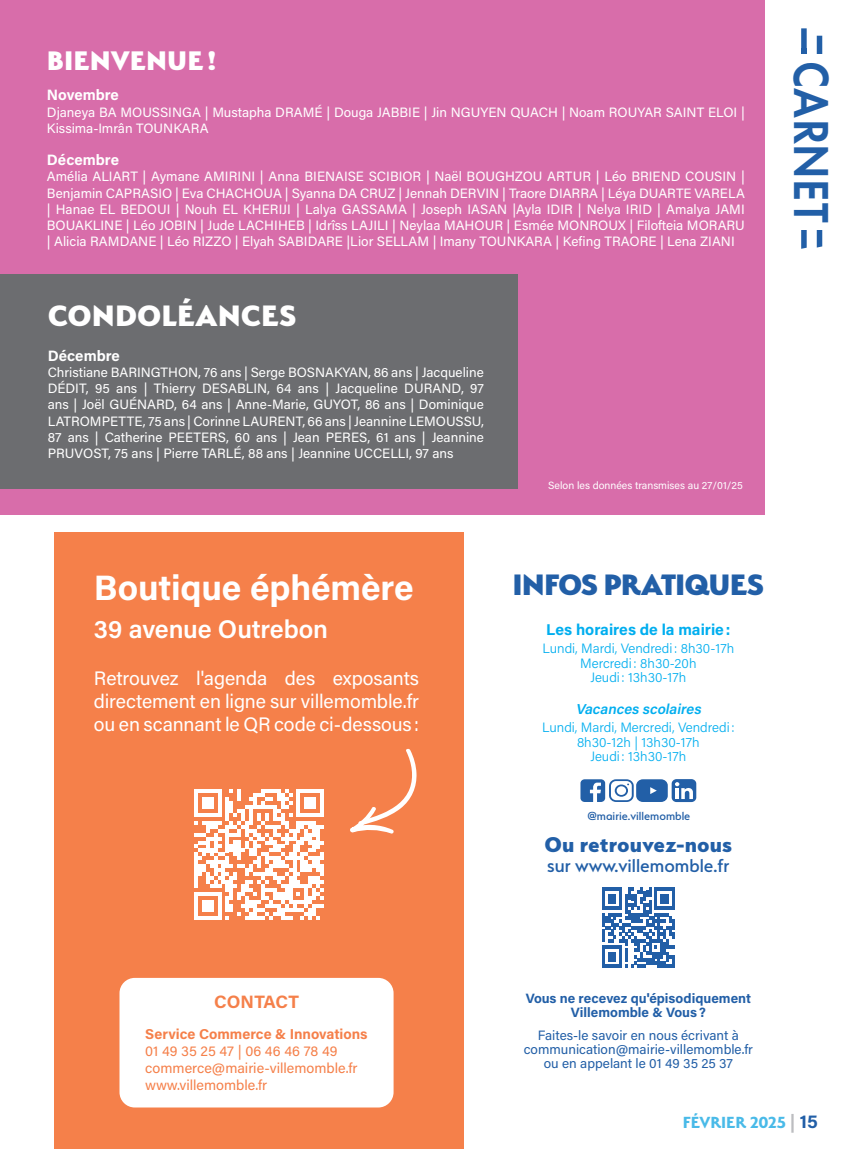
<style>
.page{position:relative;width:851px;height:1149px;background:#fff}
.page>*{position:absolute;margin:0;border:0;box-sizing:border-box;transform-origin:0 0}
.t1{font:600 51px "Futura PT";letter-spacing:.01em;color:#225fa7;scale:.87 1}
.MON_TITRE_NIVEAU_1_ORANGE{font:700 35.25px "Acumin Pro";letter-spacing:-.005em;color:#fff}
.MON_TITRE_NIVEAU_1_ORANGE-2{font:800 33px "Serenity";letter-spacing:-.03em;color:#225fa7}
.MON_TEXTE_BLANC{font:800 33px "Serenity";color:#fff}
.MON_TEXTE_BLANC-2{font:800 30px "Serenity";letter-spacing:.005em;color:#fff}
.MON_TITRE_NIVEAU_1_ORANGE-3{font:600 25.5px "Acumin Pro";letter-spacing:-.005em;color:#fff}
.MON_TITRE_NIVEAU_1_ORANGE-4{font:800 23.85px "Serenity";color:#225fa7}
.t2{font:500 20.85px "Serenity";color:#225fa7}
.MON_TITRE_NIVEAU_1_ORANGE-5{font:19.5px/23.4px "Acumin Pro";letter-spacing:-.005em;color:#fff;text-align:justify}
.t3{font:700 18px "Serenity";color:#49bae8}
.texte_courant_article{font:700 17.85px "Acumin Pro";color:#f5804a}
.MON_TEXTE_BLANC-3{font:700 15.6px "Acumin Pro";color:#00aeef}
.MON_TEXTE_BLANC-4{font:700 15px "Acumin Pro";color:#fff}
.texte_courant_article-2{font:14.25px/17.2px "Acumin Pro";color:#f5804a}
.MON_TEXTE_BLANC-5{font:italic 600 14.25px "Acumin Pro";color:#00aeef}
.MON_TEXTE_BLANC-6{font:13.5px/16.2px "Acumin Pro";color:#fff;text-align:justify}
.MON_TEXTE_BLANC-7{font:300 13.5px "Acumin Pro";color:#00aeef}
.MON_TEXTE_BLANC-8{font:13.5px/14.2px "Acumin Pro";color:#225fa7;text-align:center}
.MON_TEXTE_BLANC-9{font:700 13.5px/14.2px "Acumin Pro";color:#225fa7;text-align:center}
.t4{font:500 13.2px "Serenity";color:#225fa7}
.MON_TEXTE_BLANC-10{font:10.5px "Acumin Pro";color:#fff}
.s1{font-weight:700}
.s2{font-family:"Acumin Pro";color:#bcbdc0}
.s3{font-family:"Acumin Pro";color:#225fa7}
</style>
<div class="page">
<div style="left:0;top:0;width:764px;height:514px;background:#d86daa"></div>
<div style="left:54px;top:532px;width:410px;height:616px;background:#f5804a"></div>
<svg style="left:816px;top:230px;width:6px;height:17px"></svg>
<svg style="left:801px;top:230px;width:5px;height:19px"></svg>
<svg style="left:816px;top:36px;width:6px;height:18px"></svg>
<svg style="left:801px;top:28px;width:5px;height:20px"></svg>
<div style="left:801px;top:48px;width:5px;height:131px;background:#225fa7"></div>
<div style="left:780px;top:54px;width:66px;height:176px;background:#fff"></div>
<div style="left:0;top:274px;width:517px;height:215px;background:#6c6d70"></div>
<svg style="left:602px;top:887px;width:73px;height:80px"></svg>
<svg style="left:580px;top:779px;width:87px;height:22px"></svg>
<svg style="left:671px;top:778px;width:25px;height:23px"></svg>
<svg style="left:674px;top:781px;width:19px;height:17px"></svg>
<div style="left:119px;top:977px;width:274px;height:130px;background:#fff;border-radius:15px"></div>
<svg style="left:194px;top:789px;width:130px;height:130px"></svg>
<svg style="left:350px;top:748px;width:67px;height:86px"></svg>
<p class="MON_TEXTE_BLANC-2" style="left:47px;top:43px;width:171px">BIENVENUE!</p>
<p class="MON_TEXTE_BLANC-4" style="left:47px;top:85px;width:73px">Novembre</p>
<p class="MON_TEXTE_BLANC-6" style="left:47px;top:103px;width:699px">Djaneya BA MOUSSINGA | Mustapha DRAMÉ | Douga JABBIE | Jin NGUYEN QUACH | Noam ROUYAR SAINT ELOI |<br>Kissima-Imrân TOUNKARA</p>
<p class="MON_TEXTE_BLANC-4" style="left:47px;top:149px;width:74px">Décembre</p>
<p class="MON_TEXTE_BLANC-6" style="left:47px;top:168px;width:699px">Amélia ALIART | Aymane AMIRINI | Anna BIENAISE SCIBIOR | Naël BOUGHZOU ARTUR | Léo BRIEND COUSIN | Benjamin CAPRASIO | Eva CHACHOUA | Syanna DA CRUZ | Jennah DERVIN | Traore DIARRA | Léya DUARTE VARELA | Hanae EL BEDOUI | Nouh EL KHERIJI | Lalya GASSAMA | Joseph IASAN |Ayla IDIR | Nelya IRID | Amalya JAMI BOUAKLINE | Léo JOBIN | Jude LACHIHEB | Idrîss LAJILI | Neylaa MAHOUR | Esmée MONROUX | Filofteia MORARU | Alicia RAMDANE | Léo RIZZO | Elyah SABIDARE |Lior SELLAM | Imany TOUNKARA | Kefing TRAORE | Lena ZIANI</p>
<p class="MON_TEXTE_BLANC" style="left:48px;top:297px;width:250px">CONDOLÉANCES</p>
<p class="MON_TEXTE_BLANC-4" style="left:48px;top:345px;width:74px">Décembre</p>
<p class="MON_TEXTE_BLANC-6" style="left:48px;top:363px;width:437px">Christiane BARINGTHON, 76 ans | Serge BOSNAKYAN, 86 ans | Jacqueline DÉDIT, 95 ans | Thierry DESABLIN, 64 ans | Jacqueline DURAND, 97 ans | Joël GUÉNARD, 64 ans | Anne-Marie, GUYOT, 86 ans | Dominique LATROMPETTE, 75 ans | Corinne LAURENT, 66 ans | Jeannine LEMOUSSU, 87 ans | Catherine PEETERS, 60 ans | Jean PERES, 61 ans | Jeannine PRUVOST, 75 ans | Pierre TARLÉ, 88 ans | Jeannine UCCELLI, 97 ans</p>
<p class="MON_TEXTE_BLANC-10" style="left:548px;top:478px;width:196px">Selon les données transmises au 27/01/25</p>
<p class="t1" style="left:842px;top:61px;width:187px;rotate:90deg">CARNET</p>
<p class="MON_TITRE_NIVEAU_1_ORANGE" style="left:94px;top:563px;width:321px">Boutique éphémère</p>
<p class="MON_TITRE_NIVEAU_1_ORANGE-3" style="left:94px;top:610px;width:236px">39 avenue Outrebon</p>
<p class="MON_TITRE_NIVEAU_1_ORANGE-5" style="left:94px;top:665px;width:326px">Retrouvez l'agenda des exposants directement en ligne sur villemomble.fr ou en scannant le QR code ci-dessous :</p>
<p class="MON_TITRE_NIVEAU_1_ORANGE-2" style="left:512px;top:565px;width:253px">INFOS PRATIQUES</p>
<p class="MON_TEXTE_BLANC-3" style="left:546px;top:618px;width:186px">Les horaires de la mairie:</p>
<p class="MON_TEXTE_BLANC-7" style="left:542px;top:639px;width:193px">Lundi, Mardi, Vendredi : 8h30-17h</p>
<p class="MON_TEXTE_BLANC-7" style="left:580px;top:653px;width:118px">Mercredi : 8h30-20h</p>
<p class="MON_TEXTE_BLANC-7" style="left:590px;top:667px;width:98px">Jeudi : 13h30-17h</p>
<p class="MON_TEXTE_BLANC-5" style="left:575px;top:699px;width:130px">Vacances scolaires</p>
<p class="MON_TEXTE_BLANC-7" style="left:542px;top:718px;width:194px">Lundi, Mardi, Mercredi, Vendredi :</p>
<p class="MON_TEXTE_BLANC-7" style="left:577px;top:732px;width:124px">8h30-12h | 13h30-17h</p>
<p class="MON_TEXTE_BLANC-7" style="left:590px;top:746px;width:98px">Jeudi : 13h30-17h</p>
<p class="t4" style="left:587px;top:808px;width:104px">@mairie.villemomble</p>
<p class="MON_TITRE_NIVEAU_1_ORANGE-4" style="left:544px;top:830px;width:189px">Ou retrouvez-nous</p>
<p class="t2" style="left:547px;top:854px;width:184px">sur www.villemomble.fr</p>
<p class="texte_courant_article" style="left:214px;top:989px;width:86px">CONTACT</p>
<p class="texte_courant_article-2" style="left:145px;top:1023px;width:224px"><span class="s1">Service Commerce &amp; Innovations<br></span>01 49 35 25 47 | 06 46 46 78 49 commerce@mairie-villemomble.fr www.villemomble.fr</p>
<p class="MON_TEXTE_BLANC-9" style="left:525px;top:989px;width:227px">Vous ne recevez qu'épisodiquement<br>Villemomble &amp; Vous?</p>
<p class="MON_TEXTE_BLANC-8" style="left:523px;top:1026px;width:231px">Faites-le savoir en nous écrivant à communication@mairie-villemomble.fr ou en appelant le 01 49 35 25 37</p>
<h3 class="t3" style="left:682px;top:1112px;width:136px">FÉVRIER 2025 <span class="s2">|</span> <span class="s3">15</span></h3>
</div>
